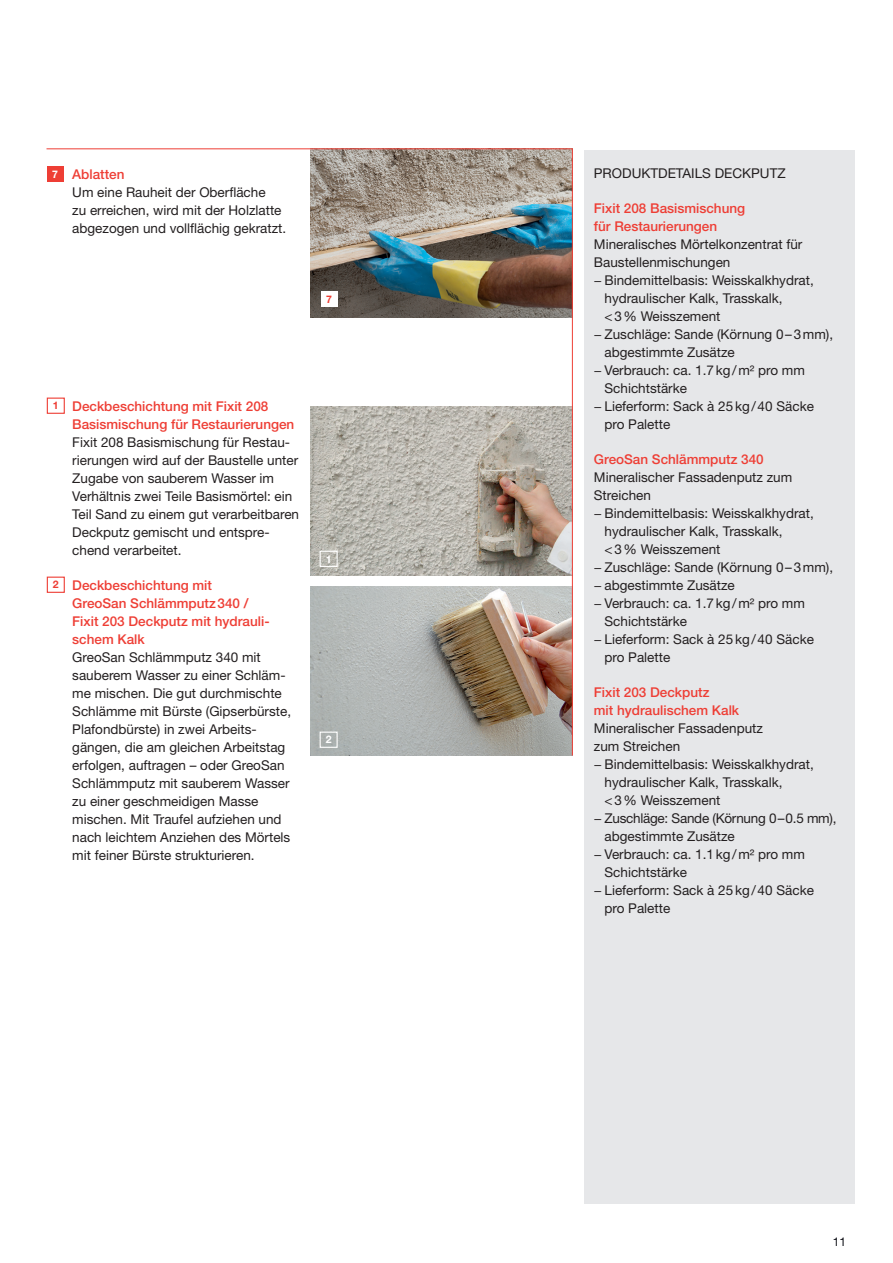
<style>
.page{position:relative;width:893px;height:1263px;background:#fff}
.page>*{position:absolute;margin:0;border:0;box-sizing:border-box;transform-origin:0 0}
._05___GT{font:13.5px/18px "Helvetica Neue LT Pro";color:#231f20}
._05___GT-2{font:13.5px/18px "Helvetica Neue LT Pro";letter-spacing:-.02em;color:#231f20}
.t1{font:12px "Helvetica Neue LT Pro";color:#0d0e15}
.t2{font:700 10.5px "Helvetica Neue LT Pro";color:#fff}
.t3{font:700 10.5px "Helvetica Neue LT Pro";color:#ee3e35}
.s1{font-weight:500;color:#ee3e35}
</style>
<div class="page">
<svg style="left:46px;top:148px;width:527px;height:608px"></svg>
<div style="left:585px;top:150px;width:270px;height:1053px;background:#e6e7e9"></div>
<div style="left:47px;top:167px;width:17px;height:15px;background:#ee3e35"></div>
<div style="left:47px;top:398px;width:18px;height:16px;border:1px solid #ee3e35"></div>
<div style="left:47px;top:577px;width:18px;height:16px;border:1px solid #ee3e35"></div>
<p class="t2" style="left:52px;top:168px;width:7px">7</p>
<p class="_05___GT" style="left:72px;top:165px;width:215px"><span class="s1">Ablatten<br></span>Um eine Rauheit der Oberfläche<br>zu erreichen, wird mit der Holzlatte abgezogen und vollflächig gekratzt.</p>
<p class="t3" style="left:326px;top:293px;width:7px">7</p>
<p class="t3" style="left:53px;top:399px;width:7px">1</p>
<p class="_05___GT" style="left:72px;top:397px;width:228px"><span class="s1">Deckbeschichtung mit Fixit 208<br>Basismischung für Restaurierungen </span>Fixit 208 Basismischung für Restau&shy;rierungen wird auf der Baustelle unter Zugabe von sauberem Wasser im Verhältnis zwei Teile Basismörtel: ein Teil Sand zu einem gut verarbeitbaren Deckputz gemischt und entspre&shy;chend verarbeitet.</p>
<p class="t3" style="left:53px;top:578px;width:7px">2</p>
<p class="_05___GT" style="left:72px;top:576px;width:220px"><span class="s1">Deckbeschichtung mit<br>GreoSan Schlämmputz340 /<br>Fixit 203 Deckputz mit hydrauli&shy;schem Kalk<br></span>GreoSan Schlämmputz 340 mit sauberem Wasser zu einer Schläm&shy;me mischen. Die gut durchmischte<br>Schlämme mit Bürste (Gipserbürste,<br>Plafondbürste) in zwei Arbeits&shy;gängen, die am gleichen Arbeitstag erfolgen, auftragen – oder GreoSan<br>Schlämmputz mit sauberem Wasser zu einer geschmeidigen Masse mischen. Mit Traufel aufziehen und nach leichtem Anziehen des Mörtels mit feiner Bürste strukturieren.</p>
<p class="t2" style="left:326px;top:552px;width:7px">1</p>
<p class="t2" style="left:326px;top:733px;width:7px">2</p>
<p class="_05___GT" style="left:594px;top:163px;width:193px">PRODUKTDETAILS DECKPUTZ</p>
<p class="_05___GT" style="left:594px;top:198px;width:210px"><span class="s1">Fixit 208 Basismischung<br>für Restaurierungen<br></span>Mineralisches Mörtelkonzentrat für<br>Baustellenmischungen</p>
<p class="_05___GT" style="left:604px;top:270px;width:211px;text-indent:-11px">− Bindemittelbasis: Weisskalkhydrat, hydraulischer Kalk, Trasskalk, &lt;3% Weisszement</p>
<p class="_05___GT" style="left:604px;top:324px;width:230px;text-indent:-11px">− Zuschläge: Sande (Körnung 0–3mm), abgestimmte Zusätze</p>
<p class="_05___GT" style="left:604px;top:360px;width:202px;text-indent:-11px">− Verbrauch: ca. 1.7kg/m² pro mm<br>Schichtstärke</p>
<p class="_05___GT" style="left:604px;top:396px;width:211px;text-indent:-11px">− Lieferform: Sack à 25kg/40 Säcke pro Palette</p>
<p class="_05___GT" style="left:594px;top:449px;width:200px"><span class="s1">GreoSan Schlämmputz 340<br></span>Mineralischer Fassadenputz zum<br>Streichen</p>
<p class="_05___GT" style="left:604px;top:503px;width:211px;text-indent:-11px">− Bindemittelbasis: Weisskalkhydrat, hydraulischer Kalk, Trasskalk, &lt;3% Weisszement</p>
<p class="_05___GT" style="left:594px;top:557px;width:241px">− Zuschläge: Sande (Körnung 0–3mm),</p>
<p class="_05___GT" style="left:594px;top:575px;width:142px">− abgestimmte Zusätze</p>
<p class="_05___GT" style="left:604px;top:593px;width:202px;text-indent:-11px">− Verbrauch: ca. 1.7kg/m² pro mm<br>Schichtstärke</p>
<p class="_05___GT" style="left:604px;top:629px;width:211px;text-indent:-11px">− Lieferform: Sack à 25kg/40 Säcke pro Palette</p>
<p class="_05___GT" style="left:594px;top:682px;width:171px"><span class="s1">Fixit 203 Deckputz<br>mit hydraulischem Kalk<br></span>Mineralischer Fassadenputz zum Streichen</p>
<p class="_05___GT" style="left:604px;top:754px;width:211px;text-indent:-11px">− Bindemittelbasis: Weisskalkhydrat, hydraulischer Kalk, Trasskalk, &lt;3% Weisszement</p>
<p class="_05___GT-2" style="left:604px;top:808px;width:233px;text-indent:-11px">− Zuschläge: Sande (Körnung 0–0.5 mm), abgestimmte Zusätze</p>
<p class="_05___GT" style="left:604px;top:844px;width:202px;text-indent:-11px">− Verbrauch: ca. 1.1kg/m² pro mm<br>Schichtstärke</p>
<p class="_05___GT" style="left:604px;top:880px;width:211px;text-indent:-11px">− Lieferform: Sack à 25kg/40 Säcke pro Palette</p>
<p class="t1" style="left:833px;top:1234px;width:15px">11</p>
</div>
